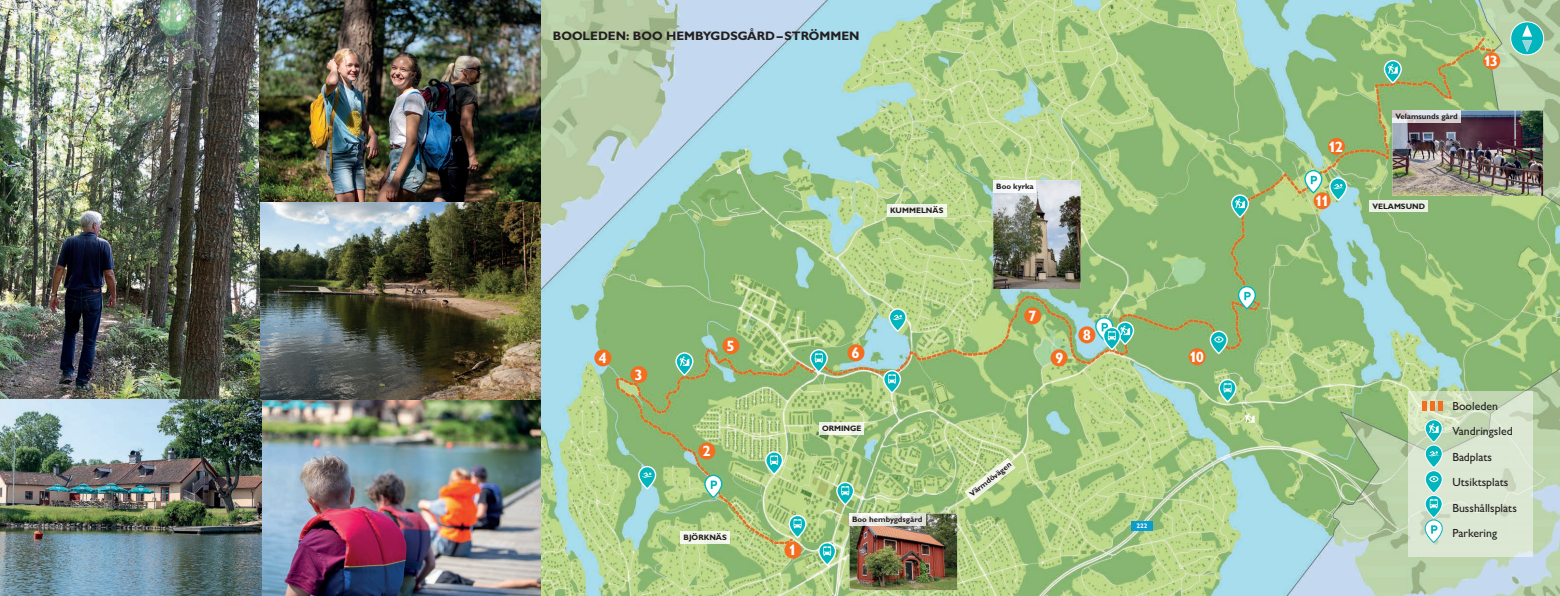
<style>
.page{position:relative;width:1560px;height:596px;background:#fff}
.page>*{position:absolute;margin:0;border:0;box-sizing:border-box;transform-origin:0 0}
.t1{font:700 15px "Gill Sans MT For Nacka";letter-spacing:-.12em;color:#fff}
.t2{font:700 12.4px "Gill Sans MT For Nacka";color:#231f20}
.t3{font:500 11.8px/25.6px "Gill Sans MT For Nacka";color:#231f20}
.t4{font:700 7.9px "Gill Sans MT For Nacka";color:#231f20}
.t5{font:700 6.6px "Gill Sans MT For Nacka";color:#fff}
</style>
<div class="page">
<img style="left:540px;top:0;width:1019px;height:595px">
<img style="left:260px;top:201px;width:280px;height:199px">
<img style="left:0;top:0;width:260px;height:399px">
<img style="left:260px;top:0;width:280px;height:201px">
<img style="left:261px;top:400px;width:279px;height:195px">
<img style="left:0;top:399px;width:261px;height:196px">
<svg style="left:703px;top:473px;width:20px;height:24px"></svg>
<svg style="left:1236px;top:285px;width:20px;height:24px"></svg>
<svg style="left:1303px;top:169px;width:19px;height:24px"></svg>
<svg style="left:1094px;top:316px;width:40px;height:34px"></svg>
<svg style="left:1217px;top:378px;width:20px;height:24px"></svg>
<svg style="left:882px;top:369px;width:19px;height:24px"></svg>
<svg style="left:809px;top:348px;width:19px;height:24px"></svg>
<svg style="left:764px;top:450px;width:19px;height:24px"></svg>
<svg style="left:835px;top:481px;width:19px;height:23px"></svg>
<svg style="left:787px;top:513px;width:20px;height:24px"></svg>
<svg style="left:817px;top:541px;width:19px;height:24px"></svg>
<svg style="left:674px;top:351px;width:20px;height:24px"></svg>
<svg style="left:1208px;top:330px;width:20px;height:23px"></svg>
<svg style="left:1328px;top:176px;width:19px;height:24px"></svg>
<svg style="left:637px;top:465px;width:20px;height:24px"></svg>
<svg style="left:887px;top:307px;width:20px;height:24px"></svg>
<svg style="left:1244px;top:413px;width:10px;height:9px"></svg>
<img style="left:1407px;top:391px;width:124px;height:165px">
<div style="left:1437px;top:401px;width:5px;height:9px;background:#f36e21"></div>
<div style="left:1429px;top:401px;width:5px;height:9px;background:#f36e21"></div>
<div style="left:1421px;top:401px;width:5px;height:9px;background:#f36e21"></div>
<svg style="left:1423px;top:418px;width:19px;height:124px;background:#8cd7d0"></svg>
<div style="left:1510px;top:22px;width:33px;height:33px;background:#00b6bc;border-radius:50%"></div>
<div style="left:1509px;top:21px;width:34px;height:34px;border:1px solid #fff;border-radius:50%"></div>
<svg style="left:1522px;top:25px;width:9px;height:27px"></svg>
<img style="left:1369px;top:200px;width:58px;height:12px">
<img style="left:1131px;top:521px;width:21px;height:9px">
<img style="left:819px;top:422px;width:44px;height:12px">
<img style="left:680px;top:531px;width:49px;height:11px">
<img style="left:964px;top:457px;width:51px;height:44px">
<svg style="left:1230px;top:193px;width:19px;height:24px"></svg>
<svg style="left:1382px;top:59px;width:20px;height:24px"></svg>
<img style="left:887px;top:204px;width:59px;height:12px">
<img style="left:849px;top:513px;width:108px;height:77px">
<img style="left:993px;top:180px;width:87px;height:109px">
<img style="left:1392px;top:110px;width:150px;height:86px">
<div style="left:784px;top:541px;width:17px;height:17px;background:#f36e21;border-radius:50%"></div>
<div style="left:698px;top:442px;width:17px;height:17px;background:#f36e21;border-radius:50%"></div>
<div style="left:630px;top:366px;width:17px;height:17px;background:#f36e21;border-radius:50%"></div>
<div style="left:594px;top:349px;width:17px;height:17px;background:#f36e21;border-radius:50%"></div>
<div style="left:722px;top:337px;width:17px;height:17px;background:#f36e21;border-radius:50%"></div>
<div style="left:847px;top:344px;width:17px;height:17px;background:#f36e21;border-radius:50%"></div>
<div style="left:1024px;top:307px;width:17px;height:17px;background:#f36e21;border-radius:50%"></div>
<div style="left:1078px;top:326px;width:17px;height:17px;background:#f36e21;border-radius:50%"></div>
<div style="left:1050px;top:349px;width:17px;height:17px;background:#f36e21;border-radius:50%"></div>
<div style="left:1188px;top:348px;width:17px;height:17px;background:#f36e21;border-radius:50%"></div>
<div style="left:1313px;top:192px;width:17px;height:17px;background:#f36e21;border-radius:50%"></div>
<div style="left:1327px;top:138px;width:17px;height:17px;background:#f36e21;border-radius:50%"></div>
<div style="left:1482px;top:52px;width:17px;height:17px;background:#f36e21;border-radius:50%"></div>
<img style="left:993px;top:180px;width:42px;height:12px">
<img style="left:849px;top:513px;width:76px;height:12px">
<img style="left:1392px;top:110px;width:68px;height:13px">
<h2 class="t2" style="left:553px;top:28px;width:308px">BOOLEDEN: BOO HEMBYGDSGÅRD – STRÖMMEN</h2>
<h1 class="t1" style="left:598px;top:348px;width:10px">4</h1>
<h1 class="t1" style="left:634px;top:365px;width:10px">3</h1>
<h1 class="t1" style="left:726px;top:336px;width:10px">5</h1>
<h1 class="t1" style="left:702px;top:441px;width:10px">2</h1>
<p class="t4" style="left:683px;top:531px;width:45px">BJÖRKNÄS</p>
<p class="t4" style="left:889px;top:205px;width:55px">KUMMELNÄS</p>
<p class="t4" style="left:996px;top:181px;width:39px">Boo kyrka</p>
<h1 class="t1" style="left:851px;top:343px;width:10px">6</h1>
<p class="t4" style="left:822px;top:423px;width:41px">ORMINGE</p>
<h1 class="t1" style="left:788px;top:539px;width:10px">1</h1>
<p class="t4" style="left:852px;top:514px;width:72px">Boo hembygdsgård</p>
<h1 class="t1" style="left:1028px;top:306px;width:10px">7</h1>
<h1 class="t1" style="left:1082px;top:325px;width:10px">8</h1>
<h1 class="t1" style="left:1055px;top:348px;width:10px">9</h1>
<h1 class="t1" style="left:1188px;top:347px;width:16px">10</h1>
<p class="t4" style="left:967px;top:490px;width:52px;rotate:-38deg">Värmdövägen</p>
<p class="t5" style="left:1136px;top:521px;width:12px">222</p>
<h1 class="t1" style="left:1327px;top:137px;width:16px">12</h1>
<h1 class="t1" style="left:1314px;top:191px;width:16px">11</h1>
<p class="t4" style="left:1395px;top:111px;width:64px">Velamsunds gård</p>
<h1 class="t1" style="left:1482px;top:52px;width:16px">13</h1>
<p class="t4" style="left:1372px;top:201px;width:54px">VELAMSUND</p>
<h3 class="t3" style="left:1452px;top:392px;width:66px">Booleden<br>Vandringsled<br>Badplats<br>Utsiktsplats<br>Busshållsplats<br>Parkering</h3>
</div>
